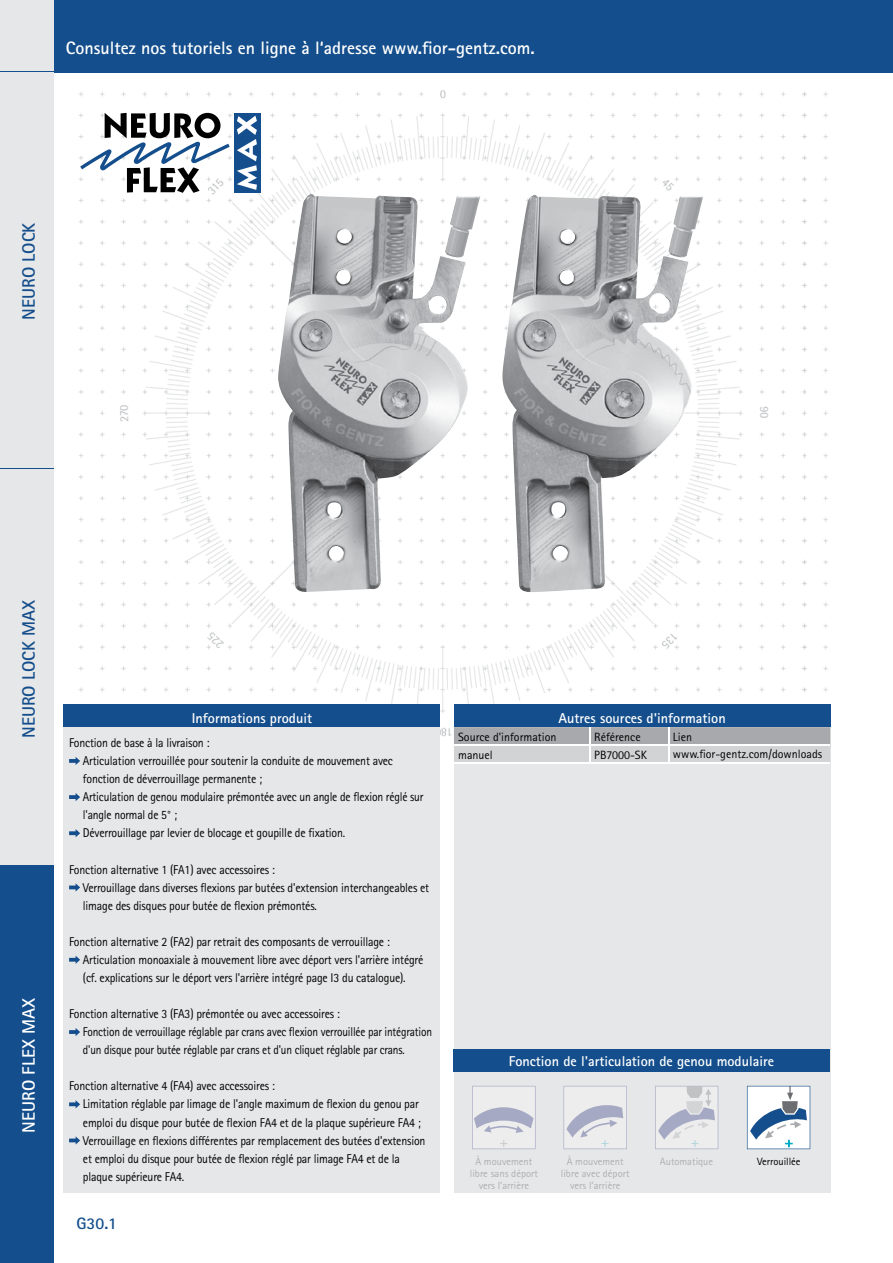
<style>
.page{position:relative;width:893px;height:1263px;background:#fff}
.page>*{position:absolute;margin:0;border:0;box-sizing:border-box;transform-origin:0 0}
.t1{font:700 18px "Rotis Sans Serif Pro";color:#fff}
.t2{font:700 18px "Rotis Sans Serif Pro";color:#144e8c}
.t3{font:700 16.5px "Rotis Sans Serif Pro";color:#144e8c}
.t4{font:700 14.25px "Rotis Sans Serif Pro";color:#fff}
.t5{font:12.75px/18px "Rotis Sans Serif Pro";letter-spacing:-.015em;color:#000;scale:.93 1}
.t6{font:12px "Rotis Sans Serif Pro";color:#000}
.t7{font:10.5px/12px "Rotis Sans Serif Pro";color:#adafb1;text-align:center}
.t8{font:10.5px "Rotis Sans Serif Pro";color:#000}
</style>
<div class="page">
<div style="left:0;top:0;width:893px;height:72px;background:#144e8c"></div>
<div style="left:0;top:0;width:53px;height:1263px;background:#e6e7e8"></div>
<div style="left:0;top:866px;width:53px;height:397px;background:#144e8c"></div>
<hr style="left:0;top:72px;width:55px;height:1px;background:#144e8c">
<hr style="left:0;top:468px;width:53px;height:1px;background:#144e8c">
<img style="left:66px;top:90px;width:765px;height:653px">
<img style="left:278px;top:194px;width:202px;height:399px">
<img style="left:502px;top:195px;width:201px;height:397px">
<div style="left:64px;top:716px;width:376px;height:477px;background:#e6e7e8"></div>
<div style="left:454px;top:718px;width:376px;height:475px;background:#e6e7e8"></div>
<svg style="left:80px;top:113px;width:150px;height:80px"></svg>
<div style="left:234px;top:113px;width:27px;height:80px;background:#144e8c"></div>
<svg style="left:237px;top:116px;width:20px;height:74px"></svg>
<svg style="left:69px;top:757px;width:11px;height:8px"></svg>
<svg style="left:69px;top:793px;width:11px;height:8px"></svg>
<svg style="left:69px;top:829px;width:11px;height:8px"></svg>
<svg style="left:69px;top:883px;width:11px;height:8px"></svg>
<svg style="left:69px;top:955px;width:11px;height:9px"></svg>
<svg style="left:69px;top:1028px;width:11px;height:8px"></svg>
<svg style="left:69px;top:1100px;width:11px;height:8px"></svg>
<svg style="left:69px;top:1136px;width:11px;height:8px"></svg>
<div style="left:64px;top:705px;width:376px;height:22px;background:#144e8c"></div>
<div style="left:454px;top:705px;width:376px;height:22px;background:#144e8c"></div>
<svg style="left:454px;top:727px;width:376px;height:35px"></svg>
<hr style="left:454px;top:762px;width:136px;height:2px;background:#fff">
<hr style="left:590px;top:762px;width:79px;height:2px;background:#fff">
<hr style="left:669px;top:762px;width:161px;height:2px;background:#fff">
<div style="left:453px;top:1049px;width:377px;height:22px;background:#144e8c"></div>
<svg style="left:472px;top:1086px;width:64px;height:63px"></svg>
<svg style="left:563px;top:1086px;width:64px;height:63px"></svg>
<svg style="left:655px;top:1086px;width:63px;height:63px"></svg>
<svg style="left:747px;top:1086px;width:63px;height:63px"></svg>
<h1 class="t1" style="left:66px;top:37px;width:470px">Consultez nos tutoriels en ligne à l‘adresse www.fior-gentz.com.</h1>
<h1 class="t2" style="left:17px;top:320px;width:99px;rotate:-90deg">NEURO LOCK</h1>
<h1 class="t2" style="left:17px;top:738px;width:140px;rotate:-90deg">NEURO LOCK MAX</h1>
<h1 class="t1" style="left:17px;top:1132px;width:136px;rotate:-90deg">NEURO FLEX MAX</h1>
<p class="t4" style="left:192px;top:709px;width:122px">Informations produit</p>
<p class="t4" style="left:558px;top:709px;width:169px">Autres sources d'information</p>
<p class="t6" style="left:458px;top:730px;width:100px">Source d'information</p>
<p class="t6" style="left:594px;top:730px;width:48px">Référence</p>
<p class="t6" style="left:673px;top:730px;width:21px">Lien</p>
<p class="t6" style="left:458px;top:748px;width:36px">manuel</p>
<p class="t6" style="left:594px;top:748px;width:54px">PB7000-SK</p>
<p class="t6" style="left:673px;top:747px;width:151px">www.fior-gentz.com/downloads</p>
<p class="t5" style="left:83px;top:734px;width:368px;text-indent:-14px">Fonction de base à la livraison :<br>Articulation verrouillée pour soutenir la conduite de mouvement avec fonction de déverrouillage permanente ;<br>Articulation de genou modulaire prémontée avec un angle de flexion réglé sur l'angle normal de 5° ;<br>Déverrouillage par levier de blocage et goupille de fixation.</p>
<p class="t5" style="left:83px;top:860px;width:374px;text-indent:-14px">Fonction alternative 1 (FA1) avec accessoires :<br>Verrouillage dans diverses flexions par butées d'extension interchangeables et limage des disques pour butée de flexion prémontés.</p>
<p class="t5" style="left:83px;top:932px;width:368px;text-indent:-14px">Fonction alternative 2 (FA2) par retrait des composants de verrouillage :<br>Articulation monoaxiale à mouvement libre avec déport vers l'arrière intégré (cf. explications sur le déport vers l'arrière intégré page I3 du catalogue).</p>
<p class="t5" style="left:83px;top:1005px;width:377px;text-indent:-14px">Fonction alternative 3 (FA3) prémontée ou avec accessoires :<br>Fonction de verrouillage réglable par crans avec flexion verrouillée par intégration d'un disque pour butée réglable par crans et d'un cliquet réglable par crans.</p>
<p class="t5" style="left:83px;top:1077px;width:370px;text-indent:-14px">Fonction alternative 4 (FA4) avec accessoires :<br>Limitation réglable par limage de l'angle maximum de flexion du genou par emploi du disque pour butée de flexion FA4 et de la plaque supérieure FA4 ; Verrouillage en flexions différentes par remplacement des butées d'extension et emploi du disque pour butée de flexion réglé par limage FA4 et de la plaque supérieure FA4.</p>
<p class="t4" style="left:509px;top:1052px;width:267px">Fonction de l'articulation de genou modulaire</p>
<p class="t7" style="left:470px;top:1155px;width:70px">À mouvement libre sans déport vers l’arrière</p>
<p class="t7" style="left:567px;top:1155px;width:58px">À mouvement</p>
<p class="t7" style="left:660px;top:1155px;width:55px">Automatique</p>
<p class="t8" style="left:757px;top:1155px;width:45px">Verrouillée</p>
<p class="t7" style="left:561px;top:1167px;width:70px">libre avec déport vers l’arrière</p>
<p class="t3" style="left:77px;top:1213px;width:42px">G30.1</p>
</div>
